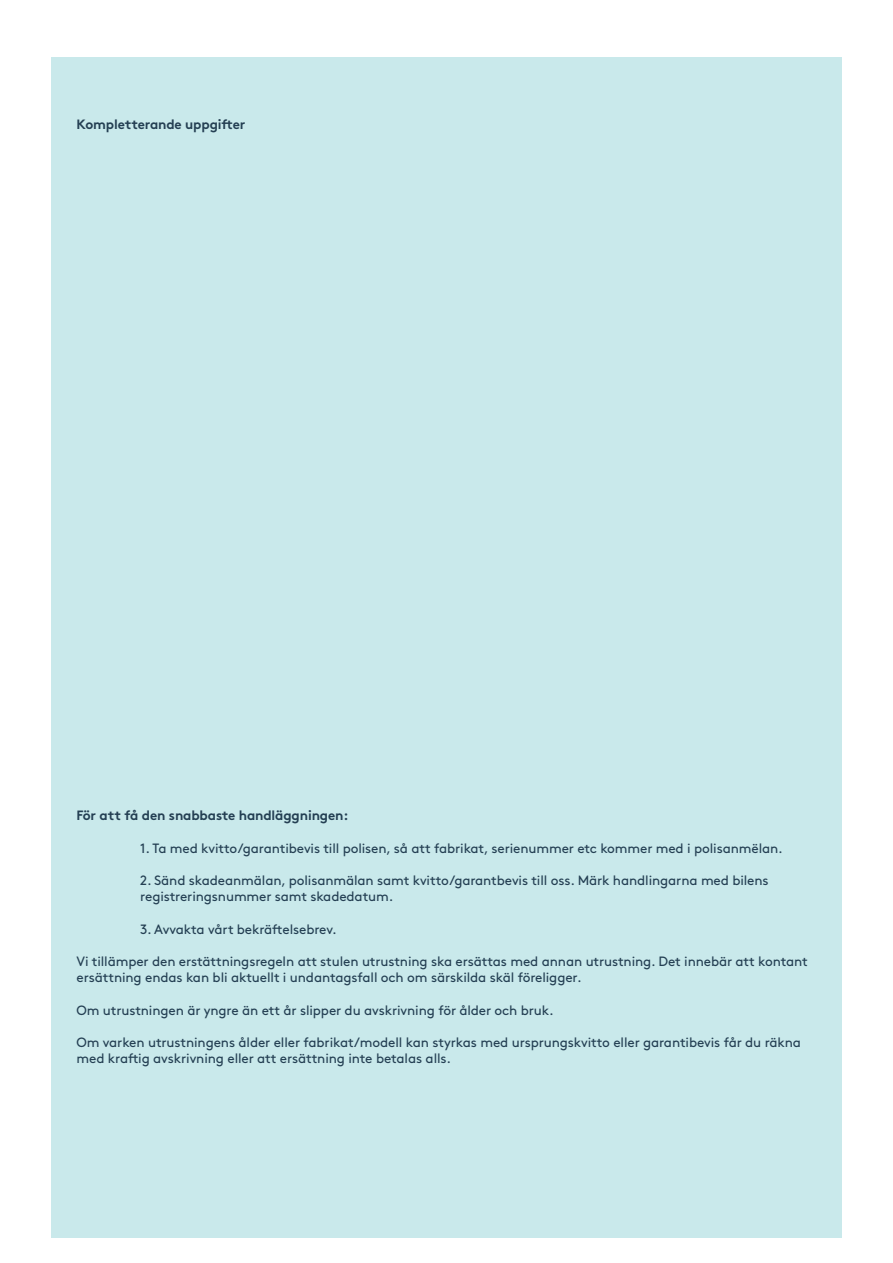
<style>
.page{position:relative;width:893px;height:1263px;background:#fff}
.page>*{position:absolute;margin:0;border:0;box-sizing:border-box;transform-origin:0 0}
.t1{font:13.5px/16.2px "Gjen Brown OT";letter-spacing:-.01em;color:#243f53}
.t2{font:700 13.5px "Gjen Brown OT";letter-spacing:-.01em;color:#243f53}
.t3{font:13.5px "Gjen Brown OT Bold Alt";letter-spacing:-.01em;color:#243f53}
</style>
<div class="page">
<div style="left:51px;top:57px;width:791px;height:1181px;background:#c9e9eb"></div>
<p class="t3" style="left:77px;top:114px;width:170px">Kompletterande uppgifter</p>
<p class="t2" style="left:77px;top:804px;width:273px">För att få den snabbaste handläggningen:</p>
<p class="t1" style="left:140px;top:838px;width:644px">1. Ta med kvitto/garantibevis till polisen, så att fabrikat, serienummer etc kommer med i polisanmëlan.</p>
<p class="t1" style="left:140px;top:871px;width:630px">2. Sänd skadeanmälan, polisanmälan samt kvitto/garantbevis till oss. Märk handlingarna med bilens registreringsnummer samt skadedatum.</p>
<p class="t1" style="left:140px;top:919px;width:198px">3. Avvakta vårt bekräftelsebrev.</p>
<p class="t1" style="left:77px;top:952px;width:733px">Vi tillämper den erstättningsregeln att stulen utrustning ska ersättas med annan utrustning. Det innebär att kontant ersättning endas kan bli aktuellt i undantagsfall och om särskilda skäl föreligger.</p>
<p class="t1" style="left:77px;top:1000px;width:479px">Om utrustningen är yngre än ett år slipper du avskrivning för ålder och bruk.</p>
<p class="t1" style="left:77px;top:1033px;width:726px">Om varken utrustningens ålder eller fabrikat/modell kan styrkas med ursprungskvitto eller garantibevis får du räkna med kraftig avskrivning eller att ersättning inte betalas alls.</p>
</div>
